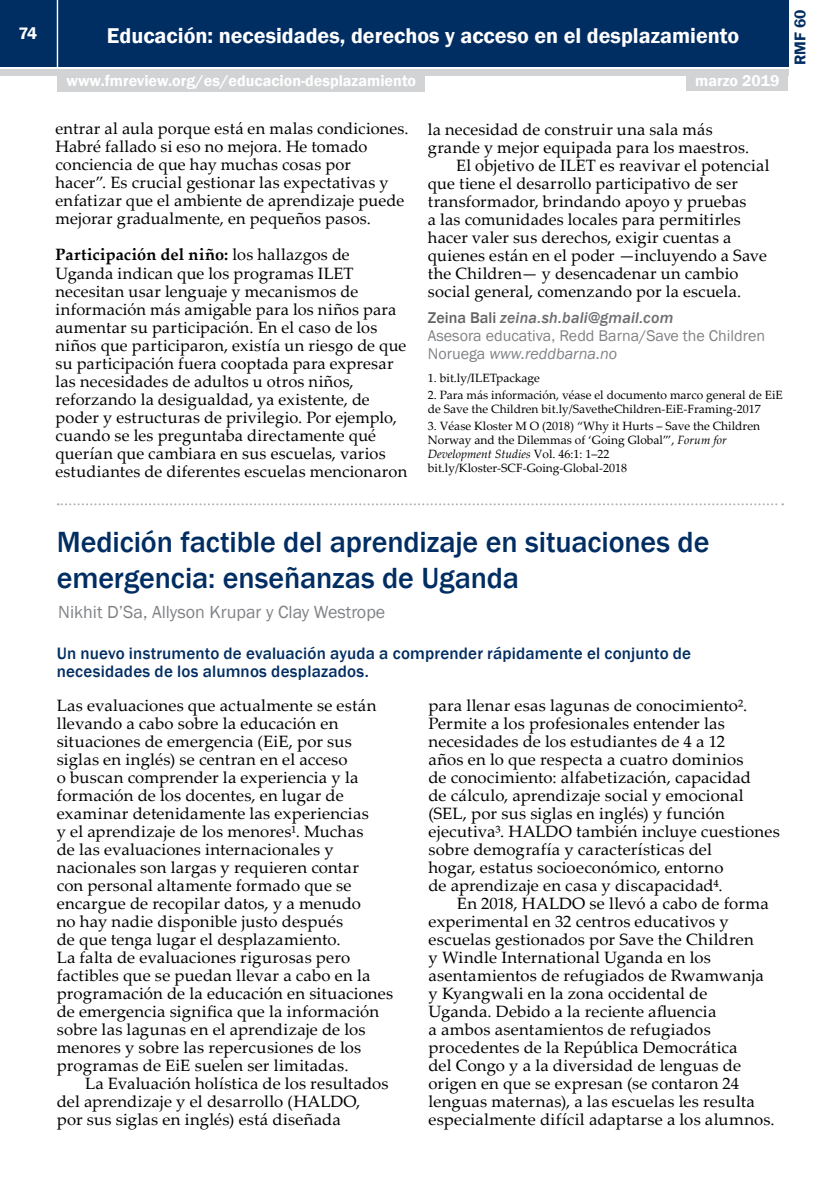
<style>
.page{position:relative;width:840px;height:1191px;background:#fff}
.page>*{position:absolute;margin:0;border:0;box-sizing:border-box;transform-origin:0 0}
.t1{font:500 30px/36px "Franklin Gothic";letter-spacing:-.005em;color:#002d62}
.t2{font:600 22px "Franklin Gothic";color:#fff}
.t3{font:18px "Franklin Gothic";color:#808285}
.t4{font:500 17px/18px "Franklin Gothic";letter-spacing:.01em;color:#002d62}
.t5{font:600 17px "Franklin Gothic";color:#fff}
.t6{font:16.4px/18px "Palatino Linotype";letter-spacing:.01em;color:#000}
.t7{font:16px/18px "Franklin Gothic";color:#808285}
.t8{font:600 16px "Franklin Gothic";color:#fff}
.t9{font:600 16px "Franklin Gothic";color:#002d62}
.t10{font:12px/14px "Palatino Linotype";color:#000}
.s1{font-weight:700}
.s2{font-weight:500;color:#636466}
.s3{font-weight:500;font-style:italic;color:#6d6e71}
.s4{font-style:italic}
</style>
<div class="page">
<div style="left:0;top:0;width:787px;height:66px;background:#002d62"></div>
<div style="left:0;top:69px;width:787px;height:6px;background:#d1d3d4"></div>
<hr style="left:57px;top:0;width:1px;height:67px;background:#fff">
<div style="left:686px;top:73px;width:101px;height:18px;background:#d1d3d4"></div>
<div style="left:57px;top:74px;width:368px;height:18px;background:#d1d3d4"></div>
<svg style="left:58px;top:503px;width:724px;height:2px"></svg>
<p class="t5" style="left:18px;top:23px;width:20px">74</p>
<h2 class="t2" style="left:107px;top:22px;width:633px">Educación: necesidades, derechos y acceso en el desplazamiento</h2>
<p class="t8" style="left:66px;top:71px;width:351px">www.fmreview.org/es/educacion-desplazamiento</p>
<p class="t8" style="left:695px;top:71px;width:86px">marzo 2019</p>
<p class="t9" style="left:789px;top:65px;width:57px;rotate:-90deg">RMF 60</p>
<p class="t6" style="left:55px;top:119px;width:354px">entrar al aula porque está en malas condiciones.<br>Habré fallado si eso no mejora. He tomado conciencia de que hay muchas cosas por<br>hacer”. Es crucial gestionar las expectativas y enfatizar que el ambiente de aprendizaje puede mejorar gradualmente, en pequeños pasos.</p>
<p class="t6" style="left:55px;top:245px;width:353px"><span class="s1">Participación del niño:</span> los hallazgos de Uganda indican que los programas ILET necesitan usar lenguaje y mecanismos de información más amigable para los niños para aumentar su participación. En el caso de los niños que participaron, existía un riesgo de que su participación fuera cooptada para expresar las necesidades de adultos u otros niños, reforzando la desigualdad, ya existente, de poder y estructuras de privilegio. Por ejemplo, cuando se les preguntaba directamente qué querían que cambiara en sus escuelas, varios estudiantes de diferentes escuelas mencionaron</p>
<p class="t6" style="left:427px;top:119px;width:286px">la necesidad de construir una sala más</p>
<p class="t6" style="left:427px;top:137px;width:322px">grande y mejor equipada para los maestros.</p>
<p class="t6" style="left:456px;top:155px;width:314px">El objetivo de ILET es reavivar el potencial</p>
<p class="t6" style="left:427px;top:173px;width:311px">que tiene el desarrollo participativo de ser</p>
<p class="t6" style="left:427px;top:191px;width:320px">transformador, brindando apoyo y pruebas</p>
<p class="t6" style="left:427px;top:209px;width:314px">a las comunidades locales para permitirles</p>
<p class="t6" style="left:427px;top:227px;width:305px">hacer valer sus derechos, exigir cuentas a</p>
<p class="t6" style="left:427px;top:245px;width:340px">quienes están en el poder —incluyendo a Save</p>
<p class="t6" style="left:427px;top:263px;width:312px">the Children— y desencadenar un cambio</p>
<p class="t6" style="left:427px;top:281px;width:314px">social general, comenzando por la escuela.</p>
<p class="t7" style="left:427px;top:309px;width:338px"><span class="s2">Zeina Bali</span> <span class="s3">zeina.sh.bali@gmail.com<br></span>Asesora educativa, Redd Barna/Save the Children<br>Noruega <span class="s4">www.reddbarna.no</span></p>
<p class="t10" style="left:427px;top:370px;width:113px">1. bit.ly/ILETpackage</p>
<p class="t10" style="left:427px;top:387px;width:356px">2. Para más información, véase el documento marco general de EiE de Save the Children bit.ly/SavetheChildren-EiE-Framing-2017</p>
<p class="t10" style="left:427px;top:418px;width:333px">3. Véase Kloster M O (2018) “Why it Hurts – Save the Children Norway and the Dilemmas of ‘Going Global’”, <span class="s4">Forum for Development Studies</span> Vol. 46:1: 1–22 bit.ly/Kloster-SCF-Going-Global-2018</p>
<h1 class="t1" style="left:57px;top:525px;width:653px">Medición factible del aprendizaje en situaciones de emergencia: enseñanzas de Uganda</h1>
<p class="t3" style="left:58px;top:600px;width:328px">Nikhit D’Sa, Allyson Krupar y Clay Westrope</p>
<p class="t4" style="left:57px;top:644px;width:635px">Un nuevo instrumento de evaluación ayuda a comprender rápidamente el conjunto de necesidades de los alumnos desplazados.</p>
<p class="t6" style="left:57px;top:695px;width:338px">Las evaluaciones que actualmente se están llevando a cabo sobre la educación en situaciones de emergencia (EiE, por sus siglas en inglés) se centran en el acceso<br>o buscan comprender la experiencia y la formación de los docentes, en lugar de examinar detenidamente las experiencias<br>y el aprendizaje de los menores¹. Muchas<br>de las evaluaciones internacionales y nacionales son largas y requieren contar<br>con personal altamente formado que se encargue de recopilar datos, y a menudo<br>no hay nadie disponible justo después<br>de que tenga lugar el desplazamiento.<br>La falta de evaluaciones rigurosas pero factibles que se puedan llevar a cabo en la programación de la educación en situaciones de emergencia significa que la información sobre las lagunas en el aprendizaje de los menores y sobre las repercusiones de los programas de EiE suelen ser limitadas.</p>
<p class="t6" style="left:57px;top:1073px;width:333px;text-indent:28px">La Evaluación holística de los resultados del aprendizaje y el desarrollo (HALDO, por sus siglas en inglés) está diseñada</p>
<p class="t6" style="left:428px;top:695px;width:352px">para llenar esas lagunas de conocimiento².<br>Permite a los profesionales entender las necesidades de los estudiantes de 4 a 12<br>años en lo que respecta a cuatro dominios<br>de conocimiento: alfabetización, capacidad<br>de cálculo, aprendizaje social y emocional (SEL, por sus siglas en inglés) y función ejecutiva³. HALDO también incluye cuestiones sobre demografía y características del<br>hogar, estatus socioeconómico, entorno<br>de aprendizaje en casa y discapacidad⁴.</p>
<p class="t6" style="left:428px;top:893px;width:347px;text-indent:28px">En 2018, HALDO se llevó a cabo de forma experimental en 32 centros educativos y escuelas gestionados por Save the Children<br>y Windle International Uganda en los asentamientos de refugiados de Rwamwanja y Kyangwali en la zona occidental de Uganda. Debido a la reciente afluencia<br>a ambos asentamientos de refugiados procedentes de la República Democrática<br>del Congo y a la diversidad de lenguas de origen en que se expresan (se contaron 24 lenguas maternas), a las escuelas les resulta especialmente difícil adaptarse a los alumnos.</p>
</div>
